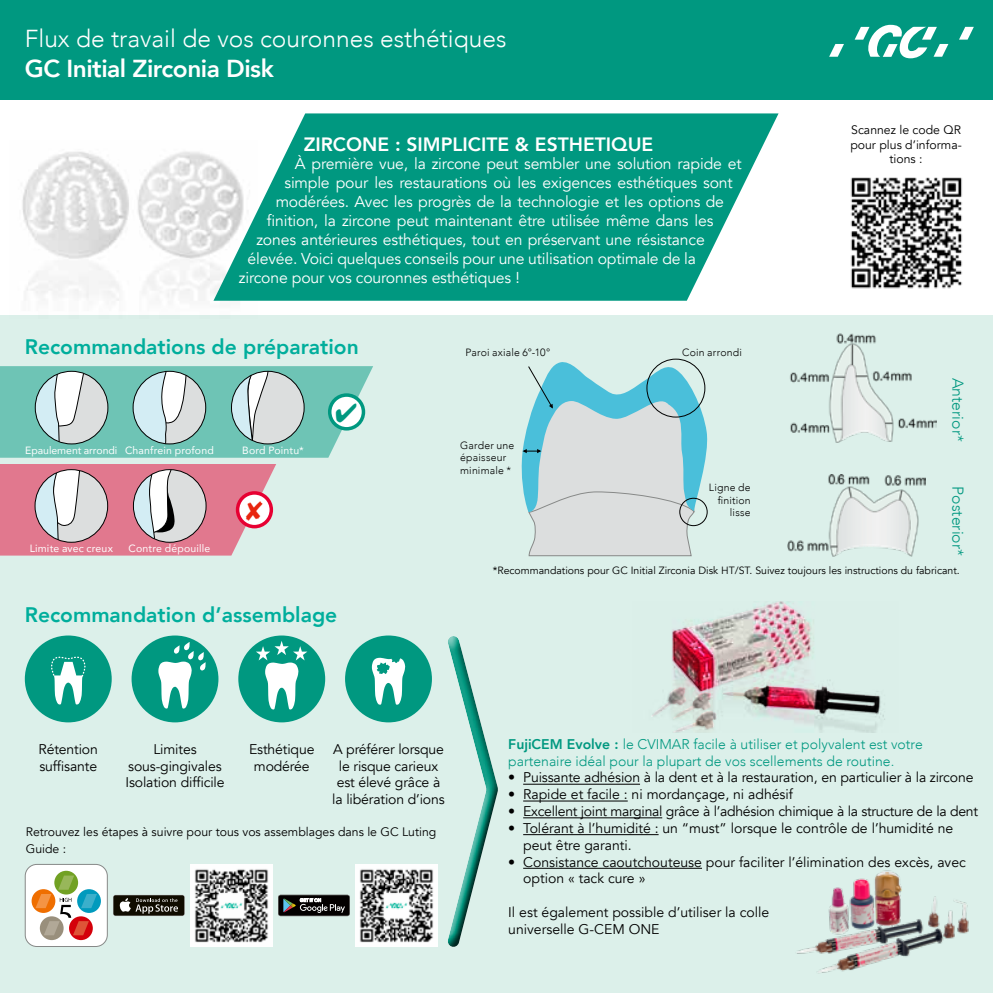
<style>
.page{position:relative;width:993px;height:993px;background:#fff}
.page>*{position:absolute;margin:0;border:0;box-sizing:border-box;transform-origin:0 0}
.t1{font:300 24.5px "Avenir";color:#fff}
.t2{font:800 24.5px "Avenir";letter-spacing:-.02em;color:#fff}
.t3{font:800 21px "Avenir";color:#00ae9c}
.t4{font:800 19.25px "Avenir";color:#fff}
.t5{font:15.75px "Avenir";letter-spacing:-.01em;color:#fff}
.t6{font:300 15.75px "Avenir";color:#009880}
.t7{font:14px/16.8px "Avenir";letter-spacing:-.01em;color:#000}
.t8{font:300 14px/16.8px "Avenir";color:#009880}
.t9{font:12.25px/14.7px "Avenir";color:#000;text-align:center}
.t10{font:10.5px "Avenir";color:#000}
.t11{font:300 10.5px/12.6px "Avenir";letter-spacing:.02em;color:#000}
.t12{font:10.5px "Avenir";letter-spacing:.01em;color:#fff}
.s1{font-weight:800}
</style>
<div class="page">
<div style="left:0;top:315px;width:992px;height:677px;background:#dcf0ea"></div>
<img style="left:22px;top:151px;width:190px;height:150px">
<div style="left:0;top:0;width:992px;height:99px;background:#009880"></div>
<svg style="left:959px;top:27px;width:14px;height:13px"></svg>
<svg style="left:854px;top:25px;width:94px;height:33px"></svg>
<svg style="left:829px;top:44px;width:14px;height:13px"></svg>
<div style="left:345px;top:635px;width:87px;height:87px;background:#009880;border-radius:50%"></div>
<svg style="left:372px;top:657px;width:33px;height:47px"></svg>
<div style="left:238px;top:635px;width:87px;height:87px;background:#009880;border-radius:43px"></div>
<svg style="left:256px;top:640px;width:51px;height:69px"></svg>
<div style="left:131px;top:635px;width:87px;height:87px;background:#009880;border-radius:50%"></div>
<svg style="left:158px;top:641px;width:47px;height:67px"></svg>
<div style="left:444px;top:632px;width:55px;height:315px;background:#000;opacity:.75"></div>
<div style="left:25px;top:635px;width:87px;height:87px;background:#009880;border-radius:50%"></div>
<svg style="left:51px;top:656px;width:34px;height:48px"></svg>
<img style="left:797px;top:870px;width:172px;height:104px">
<div style="left:25px;top:864px;width:82px;height:82px;background:#fff;border-radius:12px"></div>
<div style="left:25px;top:863px;width:83px;height:83px;border:1px solid #878988;border-radius:12px"></div>
<svg style="left:54px;top:870px;width:24px;height:24px"></svg>
<div style="left:32px;top:888px;width:23px;height:24px;background:#ef6e00;border-radius:50%"></div>
<svg style="left:69px;top:916px;width:24px;height:23px"></svg>
<div style="left:77px;top:888px;width:24px;height:24px;background:#009abd;border-radius:50%"></div>
<svg style="left:40px;top:916px;width:24px;height:23px"></svg>
<svg style="left:35px;top:875px;width:62px;height:59px"></svg>
<img style="left:790px;top:333px;width:146px;height:109px">
<img style="left:787px;top:474px;width:138px;height:82px">
<svg style="left:521px;top:360px;width:187px;height:196px"></svg>
<div style="left:646px;top:358px;width:59px;height:59px;border:1px solid #000;border-radius:50%"></div>
<div style="left:679px;top:497px;width:28px;height:29px;border:1px solid #000;border-radius:50%"></div>
<img style="left:651px;top:601px;width:234px;height:131px">
<img style="left:850px;top:177px;width:112px;height:112px">
<img style="left:190px;top:864px;width:83px;height:82px">
<svg style="left:278px;top:894px;width:72px;height:21px;background:#373736"></svg>
<img style="left:355px;top:864px;width:83px;height:82px">
<svg style="left:212px;top:113px;width:567px;height:188px;background:#2aa894"></svg>
<div style="left:113px;top:894px;width:72px;height:21px;background:#959895;border-radius:3px"></div>
<div style="left:113px;top:895px;width:71px;height:20px;background:#100c00;border-radius:2px"></div>
<svg style="left:119px;top:898px;width:59px;height:15px"></svg>
<hr style="left:523px;top:783px;width:116px;height:1px;background:#000">
<hr style="left:523px;top:800px;width:104px;height:1px;background:#000">
<hr style="left:523px;top:817px;width:139px;height:1px;background:#000">
<hr style="left:523px;top:834px;width:135px;height:1px;background:#000">
<hr style="left:523px;top:867px;width:178px;height:1px;background:#000">
<svg style="left:0;top:366px;width:373px;height:91px;background:#99cdc5"></svg>
<svg style="left:0;top:464px;width:276px;height:91px;background:#d99ca9"></svg>
<h1 class="t1" style="left:25px;top:24px;width:483px">Flux de travail de vos couronnes esthétiques</h1>
<h1 class="t2" style="left:25px;top:49px;width:250px">GC Initial Zirconia Disk</h1>
<h3 class="t4" style="left:303px;top:129px;width:351px">ZIRCONE : SIMPLICITE &amp; ESTHETIQUE</h3>
<p class="t5" style="left:295px;top:154px;width:448px">À première vue, la zircone peut sembler une solution rapide et</p>
<p class="t5" style="left:284px;top:173px;width:449px">simple pour les restaurations où les exigences esthétiques sont</p>
<p class="t5" style="left:275px;top:192px;width:450px">modérées. Avec les progrès de la technologie et les options de</p>
<p class="t5" style="left:267px;top:211px;width:448px">finition, la zircone peut maintenant être utilisée même dans les</p>
<p class="t5" style="left:256px;top:230px;width:449px">zones antérieures esthétiques, tout en préservant une résistance</p>
<p class="t5" style="left:247px;top:249px;width:449px">élevée. Voici quelques conseils pour une utilisation optimale de la</p>
<p class="t5" style="left:239px;top:268px;width:282px">zircone pour vos couronnes esthétiques !</p>
<h2 class="t3" style="left:25px;top:330px;width:335px">Recommandations de préparation</h2>
<p class="t12" style="left:25px;top:442px;width:190px">Epaulement arrondi Chanfrein profond</p>
<p class="t12" style="left:242px;top:442px;width:63px">Bord Pointu*</p>
<p class="t12" style="left:30px;top:539px;width:85px">Limite avec creux</p>
<p class="t12" style="left:128px;top:539px;width:83px">Contre dépouille</p>
<p class="t11" style="left:465px;top:345px;width:86px">Paroi axiale 6°-10°</p>
<p class="t11" style="left:682px;top:345px;width:61px">Coin arrondi</p>
<p class="t11" style="left:460px;top:438px;width:56px">Garder une épaisseur minimale *</p>
<p class="t11" style="left:708px;top:481px;width:43px;text-align:right">Ligne de finition lisse</p>
<p class="t9" style="left:850px;top:122px;width:113px">Scannez le code QR pour plus d’informa&shy;tions :</p>
<p class="t6" style="left:966px;top:377px;width:66px;rotate:90deg">Anterior*</p>
<p class="t6" style="left:966px;top:486px;width:71px;rotate:90deg">Posterior*</p>
<h2 class="t3" style="left:25px;top:598px;width:314px">Recommandation d’assemblage</h2>
<p class="t7" style="left:39px;top:740px;width:61px">Rétention suffisante</p>
<p class="t7" style="left:125px;top:740px;width:101px;text-align:center">Limites sous-gingivales<br>Isolation difficile</p>
<p class="t7" style="left:249px;top:740px;width:67px;text-align:center">Esthétique modérée</p>
<p class="t7" style="left:332px;top:740px;width:114px;text-align:center">A préférer lorsque le risque carieux est élevé grâce à la libération d’ions</p>
<p class="t9" style="left:26px;top:824px;width:412px;line-height:16.3px;text-align:left">Retrouvez les étapes à suivre pour tous vos assemblages dans le GC Luting<br>Guide :</p>
<p class="t10" style="left:492px;top:563px;width:468px">*Recommandations pour GC Initial Zirconia Disk HT/ST. Suivez toujours les instructions du fabricant.</p>
<p class="t8" style="left:508px;top:735px;width:416px"><span class="s1">FujiCEM Evolve :</span> le CVIMAR facile à utiliser et polyvalent est votre partenaire idéal pour la plupart de vos scellements de routine.</p>
<p class="t7" style="left:508px;top:769px;width:466px">• Puissante adhésion à la dent et à la restauration, en particulier à la zircone</p>
<p class="t7" style="left:508px;top:786px;width:286px">• Rapide et facile : ni mordançage, ni adhésif</p>
<p class="t7" style="left:508px;top:802px;width:471px">• Excellent joint marginal grâce à l’adhésion chimique à la structure de la dent</p>
<p class="t7" style="left:523px;top:819px;width:431px;text-indent:-15px">• Tolérant à l’humidité : un “must” lorsque le contrôle de l’humidité ne peut être garanti.</p>
<p class="t7" style="left:523px;top:853px;width:444px;text-indent:-15px">• Consistance caoutchouteuse pour faciliter l’élimination des excès, avec option « tack cure »</p>
<p class="t7" style="left:508px;top:903px;width:262px">Il est également possible d’utiliser la colle universelle G-CEM ONE</p>
</div>
